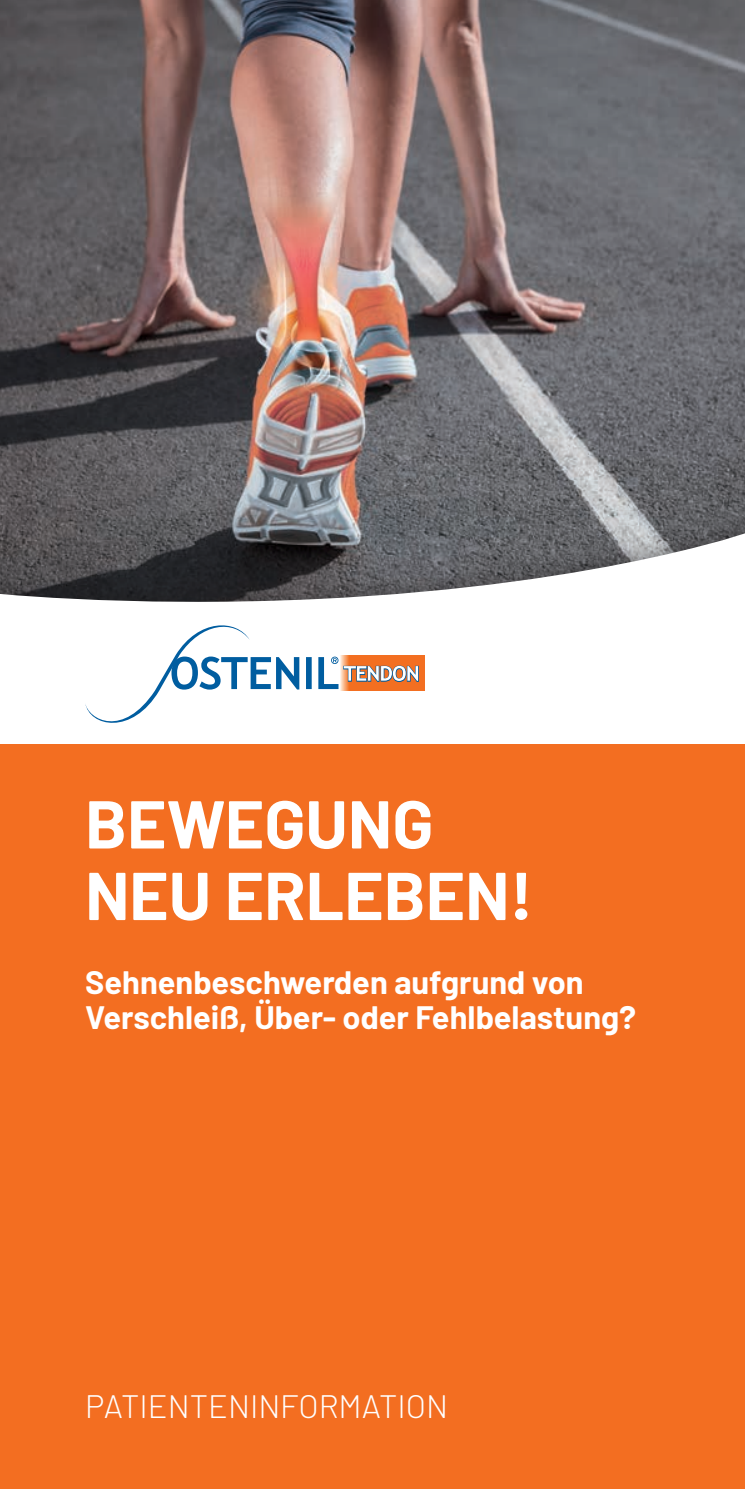
<style>
.page{position:relative;width:745px;height:1489px;background:#fff}
.page>*{position:absolute;margin:0;border:0;box-sizing:border-box;transform-origin:0 0}
.t1{font:700 67.5px/71.5px "Barlow";color:#fff}
.t2{font:700 32.5px/34.5px "Barlow";color:#fff}
.t3{font:300 32.5px "Barlow";color:#fff}
</style>
<div class="page">
<img style="left:0;top:0;width:744px;height:505px">
<div style="left:0;top:505px;width:744px;height:983px;background:#231f20;opacity:.3"></div>
<svg style="left:0;top:526px;width:744px;height:218px"></svg>
<div style="left:0;top:744px;width:744px;height:744px;background:#f36e21"></div>
<svg style="left:85px;top:625px;width:339px;height:97px"></svg>
<h1 class="t1" style="left:85px;top:788px;width:449px">BEWEGUNG<br>NEU ERLEBEN!</h1>
<p class="t2" style="left:85px;top:965px;width:552px">Sehnenbeschwerden aufgrund von<br>Verschleiß, Über- oder Fehlbelastung?</p>
<p class="t3" style="left:85px;top:1385px;width:364px">PATIENTENINFORMATION</p>
</div>
